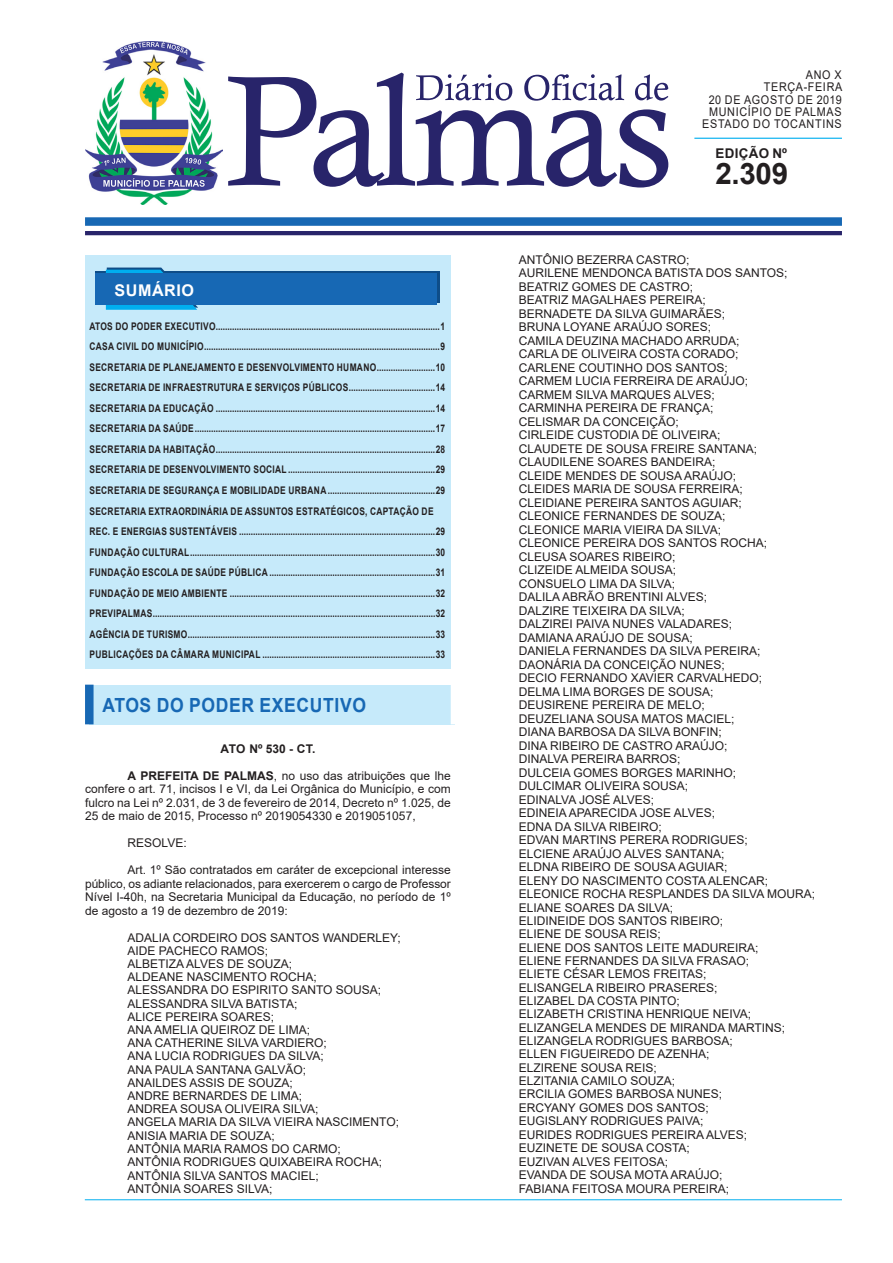
<style>
.page{position:relative;width:893px;height:1263px;background:#fff}
.page>*{position:absolute;margin:0;border:0;box-sizing:border-box;transform-origin:0 0}
.t1{font:700 29.55px "Arial";color:#231f20}
.t2{font:700 19.5px "Arial";letter-spacing:.035em;color:#1768b4;scale:.9 1}
.t3{font:700 16.2px "Arial";letter-spacing:.035em;color:#fff}
.t4{font:700 13.35px "Arial";letter-spacing:.025em;color:#231f20}
.t5{font:12px/13.5px "Arial";color:#231f20;text-align:justify}
.t6{font:12px/12.3px "Arial";letter-spacing:.065em;color:#231f20;text-align:right;scale:.9 1}
.t7{font:700 12px "Arial";letter-spacing:.01em;color:#231f20}
.t8{font:700 10.5px/20.5px "Arial";letter-spacing:.035em;color:#231f20;scale:.8 1}
.s1{font-weight:700}
</style>
<div class="page">
<div style="left:85px;top:255px;width:365px;height:414px;background:#c6eafa"></div>
<div style="left:85px;top:217px;width:757px;height:9px;background:#1768b4"></div>
<hr style="left:85px;top:231px;width:757px;height:4px;background:#28246a">
<hr style="left:694px;top:138px;width:148px;height:1px;background:#00aeef">
<svg style="left:228px;top:73px;width:440px;height:115px"></svg>
<svg style="left:96px;top:272px;width:344px;height:31px"></svg>
<svg style="left:106px;top:268px;width:92px;height:42px"></svg>
<div style="left:96px;top:274px;width:341px;height:31px;background:#1768b4"></div>
<img style="left:85px;top:41px;width:138px;height:164px">
<hr style="left:85px;top:1199px;width:757px;height:1px;background:#00aeef">
<div style="left:89px;top:685px;width:366px;height:39px;background:#c6eafa"></div>
<div style="left:85px;top:685px;width:9px;height:39px;background:#1768b4"></div>
<div style="left:451px;top:685px;width:8px;height:39px;background:#fff"></div>
<h3 class="t3" style="left:114px;top:279px;width:81px">SUMÁRIO</h3>
<p class="t8" style="left:89px;top:316px;width:446px">ATOS DO PODER EXECUTIVO................................................................................................1<br>CASA CIVIL DO MUNICÍPIO.....................................................................................................9<br>SECRETARIA DE PLANEJAMENTO E DESENVOLVIMENTO HUMANO.........................10<br>SECRETARIA DE INFRAESTRUTURA E SERVIÇOS PÚBLICOS.....................................14<br>SECRETARIA DA EDUCAÇÃO ..............................................................................................14<br>SECRETARIA DA SAÚDE.......................................................................................................17<br>SECRETARIA DA HABITAÇÃO..............................................................................................28<br>SECRETARIA DE DESENVOLVIMENTO SOCIAL ...............................................................29<br>SECRETARIA DE SEGURANÇA E MOBILIDADE URBANA ..............................................29<br>SECRETARIA EXTRAORDINÁRIA DE ASSUNTOS ESTRATÉGICOS, CAPTAÇÃO DE REC. E ENERGIAS SUSTENTÁVEIS ....................................................................................29<br>FUNDAÇÃO CULTURAL.........................................................................................................30<br>FUNDAÇÃO ESCOLA DE SAÚDE PÚBLICA .......................................................................31<br>FUNDAÇÃO DE MEIO AMBIENTE ........................................................................................32<br>PREVIPALMAS.........................................................................................................................32<br>AGÊNCIA DE TURISMO..........................................................................................................33<br>PUBLICAÇÕES DA CÂMARA MUNICIPAL ..........................................................................33</p>
<h2 class="t2" style="left:102px;top:691px;width:294px">ATOS DO PODER EXECUTIVO</h2>
<p class="t7" style="left:221px;top:740px;width:96px">ATO Nº 530 - CT.</p>
<p class="t5" style="left:85px;top:769px;width:367px;text-indent:43px"><span class="s1">A PREFEITA DE PALMAS</span>, no uso das atribuições que lhe confere o art. 71, incisos I e VI, da Lei Orgânica do Município, e com fulcro na Lei nº 2.031, de 3 de fevereiro de 2014, Decreto nº 1.025, de 25 de maio de 2015, Processo nº 2019054330 e 2019051057,</p>
<p class="t5" style="left:128px;top:836px;width:61px">RESOLVE:</p>
<p class="t5" style="left:85px;top:863px;width:367px;text-indent:43px">Art. 1º São contratados em caráter de excepcional interesse público, os adiante relacionados, para exercerem o cargo de Professor Nível I-40h, na Secretaria Municipal da Educação, no período de 1º de agosto a 19 de dezembro de 2019:</p>
<p class="t5" style="left:128px;top:931px;width:275px;text-align:left">ADALIA CORDEIRO DOS SANTOS WANDERLEY;<br>AIDE PACHECO RAMOS;<br>ALBETIZA ALVES DE SOUZA;<br>ALDEANE NASCIMENTO ROCHA;<br>ALESSANDRA DO ESPIRITO SANTO SOUSA;<br>ALESSANDRA SILVA BATISTA;<br>ALICE PEREIRA SOARES;<br>ANA AMELIA QUEIROZ DE LIMA;<br>ANA CATHERINE SILVA VARDIERO;<br>ANA LUCIA RODRIGUES DA SILVA;<br>ANA PAULA SANTANA GALVÃO;<br>ANAILDES ASSIS DE SOUZA;<br>ANDRE BERNARDES DE LIMA;<br>ANDREA SOUSA OLIVEIRA SILVA;<br>ANGELA MARIA DA SILVA VIEIRA NASCIMENTO;<br>ANISIA MARIA DE SOUZA;<br>ANTÔNIA MARIA RAMOS DO CARMO;<br>ANTÔNIA RODRIGUES QUIXABEIRA ROCHA;<br>ANTÔNIA SILVA SANTOS MACIEL;<br>ANTÔNIA SOARES SILVA;</p>
<p class="t6" style="left:702px;top:69px;width:157px">ANO X<br>TERÇA-FEIRA<br>20 DE AGOSTO DE 2019<br>MUNICÍPIO DE PALMAS<br>ESTADO DO TOCANTINS</p>
<h1 class="t1" style="left:715px;top:153px;width:74px">2.309</h1>
<p class="t4" style="left:716px;top:144px;width:73px">EDIÇÃO Nº</p>
<p class="t5" style="left:519px;top:253px;width:298px;text-align:left">ANTÔNIO BEZERRA CASTRO;<br>AURILENE MENDONCA BATISTA DOS SANTOS;<br>BEATRIZ GOMES DE CASTRO;<br>BEATRIZ MAGALHAES PEREIRA;<br>BERNADETE DA SILVA GUIMARÃES;<br>BRUNA LOYANE ARAÚJO SORES;<br>CAMILA DEUZINA MACHADO ARRUDA;<br>CARLA DE OLIVEIRA COSTA CORADO;<br>CARLENE COUTINHO DOS SANTOS;<br>CARMEM LUCIA FERREIRA DE ARAÚJO;<br>CARMEM SILVA MARQUES ALVES;<br>CARMINHA PEREIRA DE FRANÇA;<br>CELISMAR DA CONCEIÇÃO;<br>CIRLEIDE CUSTODIA DE OLIVEIRA;<br>CLAUDETE DE SOUSA FREIRE SANTANA;<br>CLAUDILENE SOARES BANDEIRA;<br>CLEIDE MENDES DE SOUSA ARAÚJO;<br>CLEIDES MARIA DE SOUSA FERREIRA;<br>CLEIDIANE PEREIRA SANTOS AGUIAR;<br>CLEONICE FERNANDES DE SOUZA;<br>CLEONICE MARIA VIEIRA DA SILVA;<br>CLEONICE PEREIRA DOS SANTOS ROCHA;<br>CLEUSA SOARES RIBEIRO;<br>CLIZEIDE ALMEIDA SOUSA;<br>CONSUELO LIMA DA SILVA;<br>DALILA ABRÃO BRENTINI ALVES;<br>DALZIRE TEIXEIRA DA SILVA;<br>DALZIREI PAIVA NUNES VALADARES;<br>DAMIANA ARAÚJO DE SOUSA;<br>DANIELA FERNANDES DA SILVA PEREIRA;<br>DAONÁRIA DA CONCEIÇÃO NUNES;<br>DECIO FERNANDO XAVIER CARVALHEDO;<br>DELMA LIMA BORGES DE SOUSA;<br>DEUSIRENE PEREIRA DE MELO;<br>DEUZELIANA SOUSA MATOS MACIEL;<br>DIANA BARBOSA DA SILVA BONFIN;<br>DINA RIBEIRO DE CASTRO ARAÚJO;<br>DINALVA PEREIRA BARROS;<br>DULCEIA GOMES BORGES MARINHO;<br>DULCIMAR OLIVEIRA SOUSA;<br>EDINALVA JOSÉ ALVES;<br>EDINEIA APARECIDA JOSE ALVES;<br>EDNA DA SILVA RIBEIRO;<br>EDVAN MARTINS PERERA RODRIGUES;<br>ELCIENE ARAÚJO ALVES SANTANA;<br>ELDNA RIBEIRO DE SOUSA AGUIAR;<br>ELENY DO NASCIMENTO COSTA ALENCAR;<br>ELEONICE ROCHA RESPLANDES DA SILVA MOURA;<br>ELIANE SOARES DA SILVA;<br>ELIDINEIDE DOS SANTOS RIBEIRO;<br>ELIENE DE SOUSA REIS;<br>ELIENE DOS SANTOS LEITE MADUREIRA;<br>ELIENE FERNANDES DA SILVA FRASAO;<br>ELIETE CÉSAR LEMOS FREITAS;<br>ELISANGELA RIBEIRO PRASERES;<br>ELIZABEL DA COSTA PINTO;<br>ELIZABETH CRISTINA HENRIQUE NEIVA;<br>ELIZANGELA MENDES DE MIRANDA MARTINS;<br>ELIZANGELA RODRIGUES BARBOSA;<br>ELLEN FIGUEIREDO DE AZENHA;<br>ELZIRENE SOUSA REIS;<br>ELZITANIA CAMILO SOUZA;<br>ERCILIA GOMES BARBOSA NUNES;<br>ERCYANY GOMES DOS SANTOS;<br>EUGISLANY RODRIGUES PAIVA;<br>EURIDES RODRIGUES PEREIRA ALVES;<br>EUZINETE DE SOUSA COSTA;<br>EUZIVAN ALVES FEITOSA;<br>EVANDA DE SOUSA MOTA ARAÚJO;<br>FABIANA FEITOSA MOURA PEREIRA;</p>
</div>
